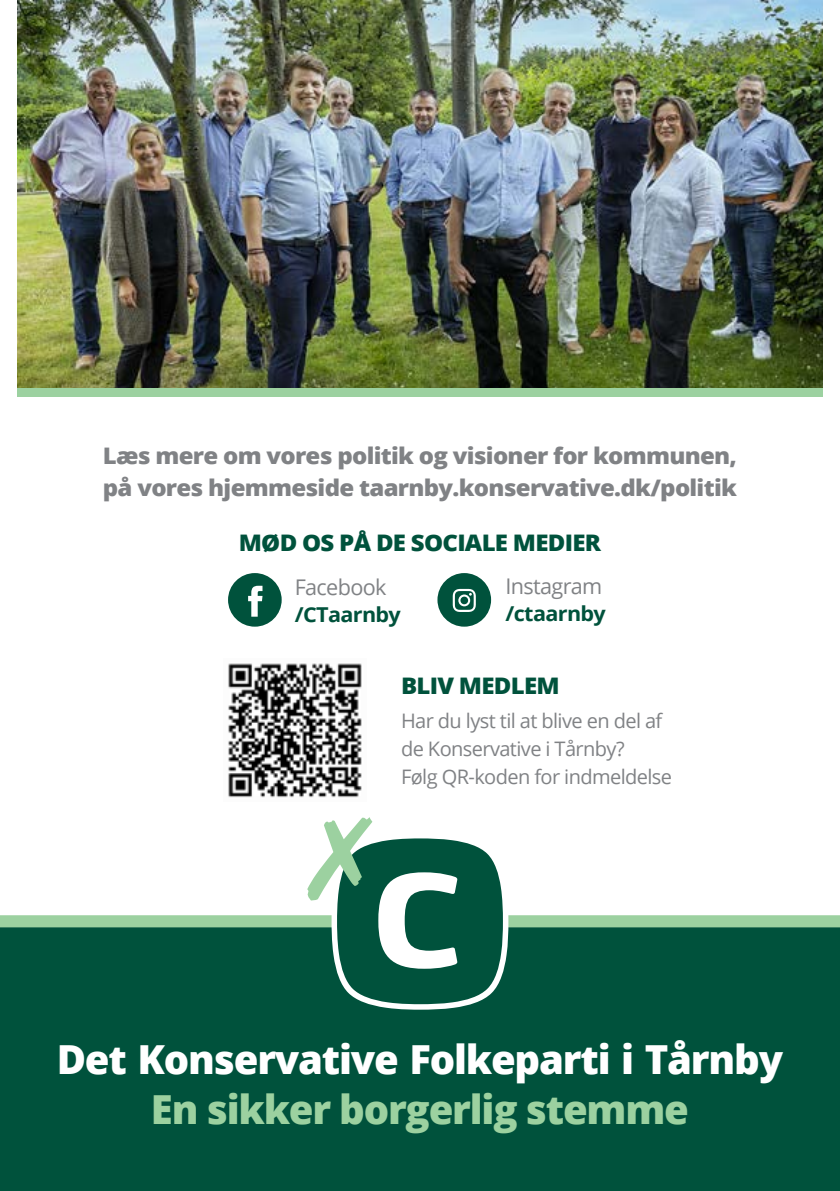
<style>
.page{position:relative;width:840px;height:1191px;background:#fff}
.page>*{position:absolute;margin:0;border:0;box-sizing:border-box;transform-origin:0 0}
.Overskrift{font:800 40px "Open Sans";letter-spacing:-.03em;color:#fff}
.Overskrift-2{font:800 40px "Open Sans";letter-spacing:-.03em;color:#9cd1a0}
.t1{font:800 22.8px/32px "Open Sans";letter-spacing:-.03em;color:#808285;scale:1.05 1}
.t2{font:800 22.8px "Open Sans";letter-spacing:-.03em;color:#00523c;scale:1.05 1}
.t3{font:21.6px "Open Sans";letter-spacing:-.03em;color:#808285}
.t4{font:700 20.6px "Open Sans";letter-spacing:-.03em;color:#00523c;scale:1.05 1}
.t5{font:20px/28px "Open Sans";letter-spacing:-.03em;color:#808285}
</style>
<div class="page">
<div style="left:0;top:920px;width:839px;height:271px;background:#00523c"></div>
<div style="left:437px;top:573px;width:54px;height:53px;background:#00523c;border-radius:50%"></div>
<svg style="left:452px;top:589px;width:23px;height:23px"></svg>
<div style="left:228px;top:573px;width:53px;height:53px;background:#00523c;border-radius:50%"></div>
<svg style="left:248px;top:586px;width:14px;height:30px"></svg>
<img style="left:228px;top:663px;width:134px;height:135px">
<img style="left:17px;top:0;width:805px;height:388px">
<div style="left:17px;top:388px;width:805px;height:9px;background:#9cd1a0"></div>
<svg style="left:0;top:817px;width:839px;height:193px"></svg>
<p class="t1" style="left:103px;top:438px;width:605px">Læs mere om vores politik og visioner for kommunen, på vores hjemmeside taarnby.konservative.dk/politik</p>
<p class="t2" style="left:239px;top:526px;width:346px">MØD OS PÅ DE SOCIALE MEDIER</p>
<p class="t3" style="left:294px;top:572px;width:93px">Facebook</p>
<p class="t4" style="left:294px;top:599px;width:103px">/CTaarnby</p>
<p class="t3" style="left:505px;top:572px;width:98px">Instagram</p>
<p class="t4" style="left:505px;top:599px;width:97px">/ctaarnby</p>
<p class="t2" style="left:401px;top:668px;width:152px">BLIV MEDLEM</p>
<p class="t5" style="left:401px;top:706px;width:272px">Har du lyst til at blive en del af de Konservative i Tårnby?<br>Følg QR-koden for indmeldelse</p>
<p class="Overskrift" style="left:57px;top:1029px;width:727px">Det Konservative Folkeparti i Tårnby</p>
<p class="Overskrift-2" style="left:151px;top:1079px;width:539px">En sikker borgerlig stemme</p>
</div>
